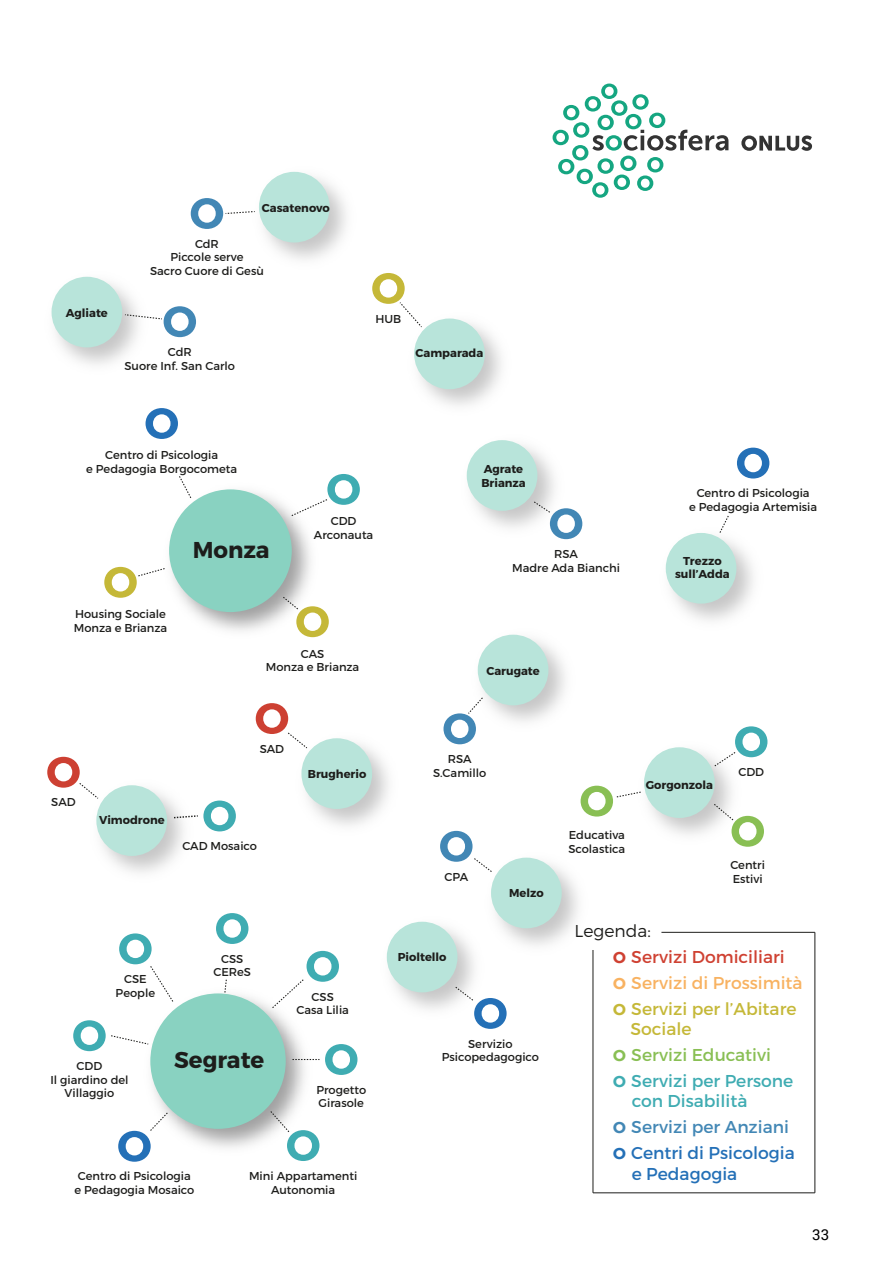
<style>
.page{position:relative;width:893px;height:1263px;background:#fff}
.page>*{position:absolute;margin:0;border:0;box-sizing:border-box;transform-origin:0 0}
.t1{font:700 22.95px "Montserrat";color:#1d1d1b}
.t2{font:17.1px/25.8px "Montserrat";color:#f8b261}
.t3{font:17.1px/25.8px "Montserrat";color:#2470b7}
.t4{font:17.1px/25.8px "Montserrat";color:#3facb2}
.t5{font:15px "Roboto";color:#000}
.t6{font:11.4px/13.8px "Montserrat";color:#1d1d1b;text-align:center}
.t7{font:700 11.4px/13.8px "Montserrat";color:#1d1d1b}
.s1{font-weight:300;color:#1d1d1b}
.s2{font-family:"Museo Sans 700";font-size:21.45px;color:#cf4132}
.s3{color:#cf4132}
.s4{font-family:"Museo Sans 700";font-size:21.45px}
.s5{font-family:"Museo Sans 700";font-size:21.45px;color:#c5b838}
.s6{color:#c5b838}
.s7{font-family:"Museo Sans 700";font-size:21.45px;color:#89bf54}
.s8{color:#89bf54}
.s9{color:#3facb2}
.s10{font-family:"Museo Sans 700";font-size:21.45px;color:#4287b5}
.s11{color:#4287b5}
</style>
<div class="page">
<img style="left:150px;top:994px;width:161px;height:154px">
<div style="left:150px;top:993px;width:136px;height:136px;background:#89d2c1;border-radius:50%"></div>
<svg style="left:325px;top:1044px;width:32px;height:31px"></svg>
<svg style="left:216px;top:913px;width:32px;height:31px"></svg>
<svg style="left:119px;top:933px;width:56px;height:71px"></svg>
<svg style="left:271px;top:951px;width:68px;height:58px"></svg>
<svg style="left:224px;top:979px;width:3px;height:15px"></svg>
<svg style="left:292px;top:1059px;width:27px;height:1px"></svg>
<svg style="left:269px;top:1110px;width:50px;height:51px"></svg>
<svg style="left:118px;top:1111px;width:51px;height:51px"></svg>
<svg style="left:73px;top:1020px;width:76px;height:31px"></svg>
<img style="left:491px;top:857px;width:102px;height:103px">
<div style="left:491px;top:858px;width:71px;height:70px;background:#b8e4da;border-radius:50%"></div>
<svg style="left:440px;top:831px;width:53px;height:42px"></svg>
<img style="left:386px;top:921px;width:88px;height:89px">
<div style="left:387px;top:922px;width:70px;height:70px;background:#b8e4da;border-radius:50%"></div>
<svg style="left:454px;top:986px;width:53px;height:43px"></svg>
<img style="left:477px;top:634px;width:88px;height:88px">
<div style="left:478px;top:635px;width:70px;height:70px;background:#b8e4da;border-radius:50%"></div>
<svg style="left:443px;top:696px;width:41px;height:48px"></svg>
<img style="left:466px;top:440px;width:102px;height:100px">
<div style="left:467px;top:440px;width:70px;height:71px;background:#b8e4da;border-radius:50%"></div>
<svg style="left:533px;top:500px;width:49px;height:39px"></svg>
<img style="left:51px;top:276px;width:85px;height:89px">
<div style="left:52px;top:277px;width:70px;height:70px;background:#b8e4da;border-radius:50%"></div>
<svg style="left:125px;top:306px;width:71px;height:31px"></svg>
<img style="left:259px;top:171px;width:87px;height:89px">
<div style="left:259px;top:172px;width:71px;height:70px;background:#b8e4da;border-radius:50%"></div>
<svg style="left:191px;top:198px;width:64px;height:31px"></svg>
<img style="left:306px;top:738px;width:83px;height:88px">
<div style="left:301px;top:738px;width:71px;height:71px;background:#b8e4da;border-radius:50%"></div>
<svg style="left:256px;top:703px;width:52px;height:46px"></svg>
<img style="left:100px;top:785px;width:84px;height:88px">
<div style="left:96px;top:785px;width:71px;height:71px;background:#b8e4da;border-radius:50%"></div>
<svg style="left:47px;top:757px;width:52px;height:42px"></svg>
<svg style="left:172px;top:800px;width:64px;height:31px"></svg>
<div style="left:414px;top:318px;width:71px;height:71px;background:#b8e4da;border-radius:50%"></div>
<svg style="left:372px;top:273px;width:50px;height:55px"></svg>
<div style="left:644px;top:747px;width:71px;height:71px;background:#b8e4da;border-radius:50%"></div>
<svg style="left:712px;top:726px;width:55px;height:42px"></svg>
<svg style="left:581px;top:786px;width:60px;height:30px"></svg>
<svg style="left:712px;top:802px;width:52px;height:45px"></svg>
<img style="left:665px;top:533px;width:88px;height:88px">
<div style="left:666px;top:533px;width:70px;height:71px;background:#b8e4da;border-radius:50%"></div>
<svg style="left:737px;top:448px;width:32px;height:30px"></svg>
<svg style="left:718px;top:515px;width:12px;height:20px"></svg>
<img style="left:169px;top:489px;width:146px;height:149px">
<div style="left:169px;top:489px;width:123px;height:123px;background:#89d2c1;border-radius:50%"></div>
<svg style="left:146px;top:408px;width:32px;height:31px"></svg>
<svg style="left:178px;top:476px;width:15px;height:24px"></svg>
<svg style="left:289px;top:474px;width:71px;height:44px"></svg>
<svg style="left:281px;top:595px;width:48px;height:42px"></svg>
<svg style="left:104px;top:567px;width:61px;height:31px"></svg>
<hr style="left:593px;top:950px;width:1px;height:243px;background:#1d1d1b">
<hr style="left:814px;top:932px;width:1px;height:261px;background:#1d1d1b">
<hr style="left:593px;top:1192px;width:222px;height:1px;background:#1d1d1b">
<hr style="left:661px;top:932px;width:154px;height:1px;background:#1d1d1b">
<svg style="left:553px;top:84px;width:175px;height:114px"></svg>
<svg style="left:741px;top:135px;width:71px;height:16px"></svg>
<p class="t7" style="left:66px;top:306px;width:43px">Agliate</p>
<p class="t7" style="left:262px;top:201px;width:69px">Casatenovo</p>
<p class="t6" style="left:150px;top:237px;width:115px">CdR<br>Piccole serve<br>Sacro Cuore di Gesù</p>
<p class="t6" style="left:125px;top:345px;width:112px">CdR<br>Suore Inf. San Carlo</p>
<p class="t6" style="left:375px;top:312px;width:27px">HUB</p>
<p class="t7" style="left:416px;top:346px;width:69px">Camparada</p>
<p class="t6" style="left:86px;top:448px;width:152px">Centro di Psicologia<br>e Pedagogia Borgocometa</p>
<p class="t6" style="left:74px;top:607px;width:95px;text-align:left">Housing Sociale<br>Monza e Brianza</p>
<h1 class="t1" style="left:193px;top:536px;width:78px">Monza</h1>
<p class="t6" style="left:314px;top:514px;width:61px">CDD<br>Arconauta</p>
<p class="t6" style="left:266px;top:647px;width:95px">CAS<br>Monza e Brianza</p>
<p class="t6" style="left:51px;top:795px;width:26px">SAD</p>
<p class="t6" style="left:260px;top:742px;width:26px">SAD</p>
<p class="t7" style="left:99px;top:813px;width:67px">Vimodrone</p>
<p class="t6" style="left:182px;top:839px;width:76px">CAD Mosaico</p>
<p class="t7" style="left:308px;top:767px;width:60px">Brugherio</p>
<p class="t7" style="left:481px;top:462px;width:46px">Agrate<br>Brianza</p>
<p class="t6" style="left:512px;top:547px;width:109px">RSA<br>Madre Ada Bianchi</p>
<p class="t6" style="left:689px;top:486px;width:130px">Centro di Psicologia<br>e Pedagogia Artemisia</p>
<p class="t7" style="left:675px;top:554px;width:56px;text-align:center">Trezzo sull’Adda</p>
<p class="t7" style="left:486px;top:664px;width:55px">Carugate</p>
<p class="t6" style="left:433px;top:752px;width:55px">RSA<br>S.Camillo</p>
<p class="t6" style="left:444px;top:869px;width:25px">CPA</p>
<p class="t7" style="left:509px;top:886px;width:36px">Melzo</p>
<p class="t6" style="left:568px;top:828px;width:58px;text-align:left">Educativa<br>Scolastica</p>
<p class="t7" style="left:646px;top:778px;width:69px">Gorgonzola</p>
<p class="t6" style="left:738px;top:765px;width:27px">CDD</p>
<p class="t6" style="left:730px;top:858px;width:36px;text-align:left">Centri<br>Estivi</p>
<p class="t6" style="left:116px;top:972px;width:41px">CSE<br>People</p>
<p class="t6" style="left:213px;top:952px;width:39px">CSS<br>CEReS</p>
<p class="t6" style="left:50px;top:1059px;width:80px">CDD<br>Il giardino del<br>Villaggio</p>
<h1 class="t1" style="left:174px;top:1046px;width:92px">Segrate</h1>
<p class="t6" style="left:297px;top:989px;width:54px">CSS<br>Casa Lilia</p>
<p class="t6" style="left:316px;top:1083px;width:51px;text-align:left">Progetto<br>Girasole</p>
<p class="t6" style="left:75px;top:1169px;width:121px">Centro di Psicologia e Pedagogia Mosaico</p>
<p class="t6" style="left:249px;top:1169px;width:110px">Mini Appartamenti<br>Autonomia</p>
<p class="t7" style="left:398px;top:950px;width:50px">Pioltello</p>
<p class="t6" style="left:442px;top:1037px;width:99px">Servizio<br>Psicopedagogico</p>
<h2 class="t2" style="left:613px;top:918px;width:191px;text-indent:-38px"><span class="s1">Legenda:<br></span><span class="s2">o</span> <span class="s3">Servizi Domiciliari<br></span><span class="s4">o</span> Servizi di Prossimità <span class="s5">o</span> <span class="s6">Servizi per l’Abitare</span></h2>
<h2 class="t4" style="left:613px;top:1016px;width:182px;text-indent:18px"><span class="s6">Sociale<br></span><span class="s7">o</span> <span class="s8">Servizi Educativi<br></span><span class="s4">o</span> Servizi per Persone</h2>
<h2 class="t3" style="left:613px;top:1088px;width:184px;text-indent:19px"><span class="s9">con Disabilità<br></span><span class="s10">o</span> <span class="s11">Servizi per Anziani </span><span class="s4">o</span> Centri di Psicologia</h2>
<h2 class="t3" style="left:632px;top:1160px;width:107px">e Pedagogia</h2>
<h3 class="t5" style="left:812px;top:1224px;width:18px">33</h3>
</div>
